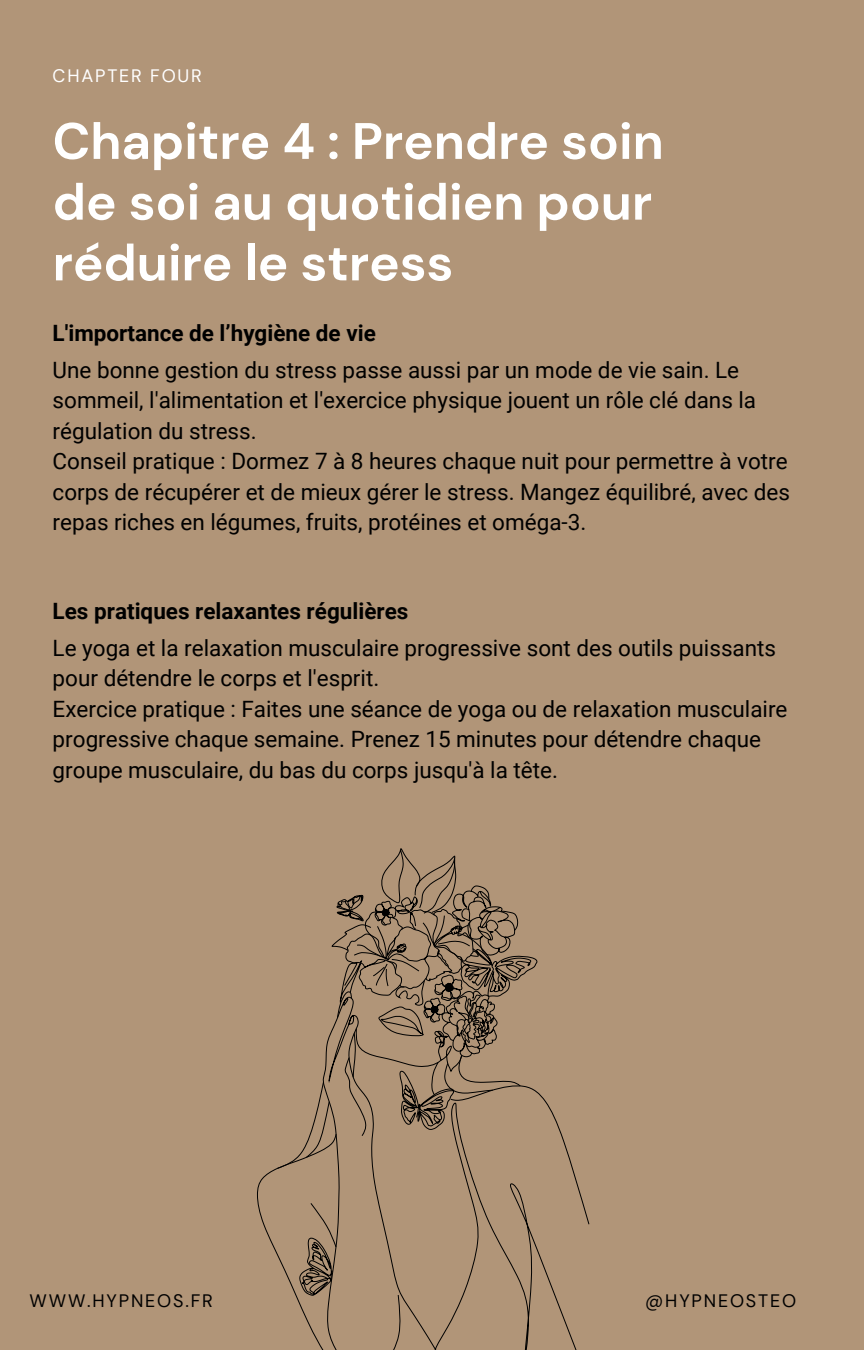
<style>
.page{position:relative;width:864px;height:1350px;background:#b19578}
.page>*{position:absolute;margin:0;border:0;box-sizing:border-box;transform-origin:0 0}
.t1{font:700 51.07px/60.8px "DM Sans";color:#fff}
.t2{font:22.5px/30.4px "Roboto";color:#000}
.t3{font:700 22.5px "Roboto";color:#000}
.t4{font:18px "DM Sans";letter-spacing:.1em;color:#000}
.t5{font:18px "DM Sans";letter-spacing:.1em;color:#fff}
</style>
<div class="page">
<svg style="left:257px;top:848px;width:332px;height:502px"></svg>
<p class="t5" style="left:53px;top:64px;width:151px">CHAPTER FOUR</p>
<h1 class="t1" style="left:53px;top:111px;width:613px">Chapitre 4 : Prendre soin de soi au quotidien pour réduire le stress</h1>
<h2 class="t3" style="left:53px;top:320px;width:325px">L'importance de l’hygiène de vie</h2>
<h3 class="t2" style="left:53px;top:355px;width:739px">Une bonne gestion du stress passe aussi par un mode de vie sain. Le sommeil, l'alimentation et l'exercice physique jouent un rôle clé dans la régulation du stress.<br>Conseil pratique : Dormez 7 à 8 heures chaque nuit pour permettre à votre corps de récupérer et de mieux gérer le stress. Mangez équilibré, avec des repas riches en légumes, fruits, protéines et oméga-3.</h3>
<h2 class="t3" style="left:53px;top:598px;width:357px">Les pratiques relaxantes régulières</h2>
<h3 class="t2" style="left:53px;top:633px;width:736px">Le yoga et la relaxation musculaire progressive sont des outils puissants pour détendre le corps et l'esprit.<br>Exercice pratique : Faites une séance de yoga ou de relaxation musculaire progressive chaque semaine. Prenez 15 minutes pour détendre chaque groupe musculaire, du bas du corps jusqu'à la tête.</h3>
<p class="t4" style="left:30px;top:1289px;width:185px">WWW.HYPNEOS.FR</p>
<p class="t4" style="left:645px;top:1289px;width:152px">@HYPNEOSTEO</p>
</div>
